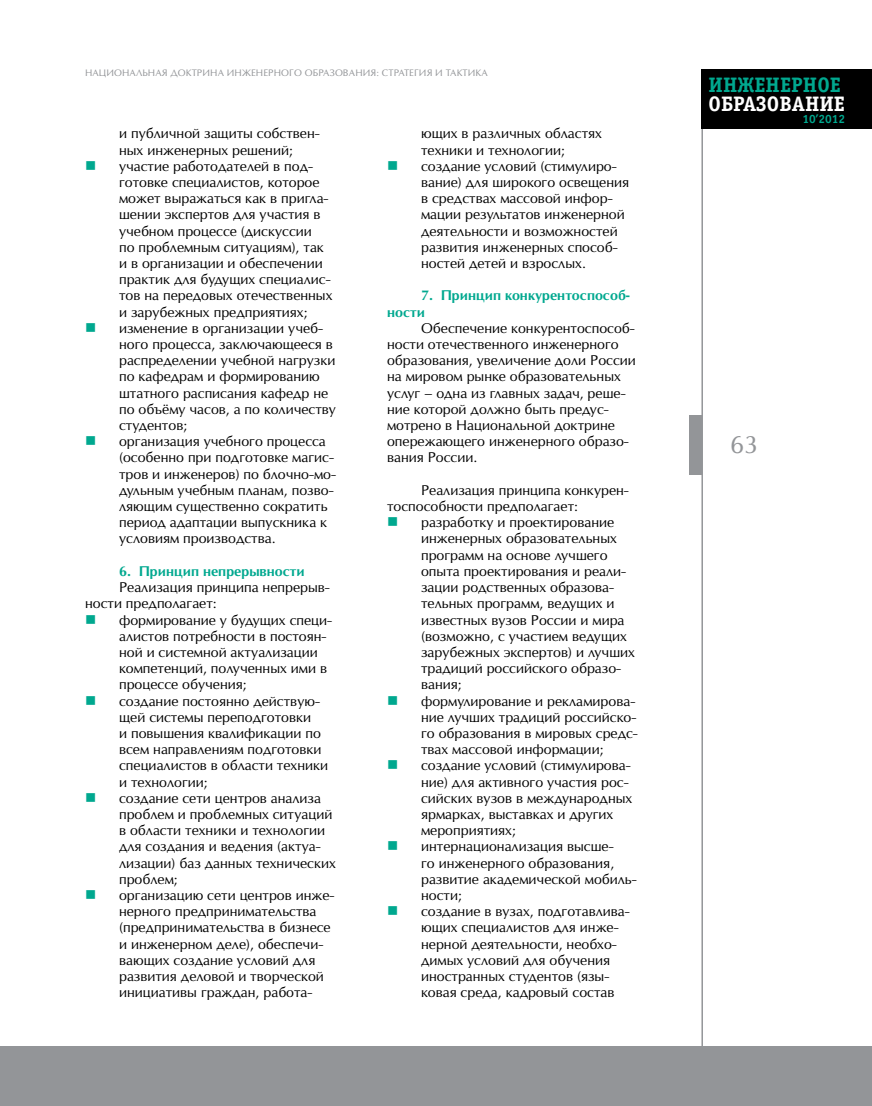
<style>
.page{position:relative;width:872px;height:1106px;background:#fff}
.page>*{position:absolute;margin:0;border:0;box-sizing:border-box;transform-origin:0 0}
.t1{font:24px "Opium New";color:#939598}
.t2{font:700 21px "Officina Serif C";color:#fff}
.t3{font:700 21px "Officina Serif C";color:#00a88f}
.t4{font:15px "Wingdings";color:#00a88f}
.t5{font:13.5px/16.2px "Opium New";color:#000}
.t6{font:700 13.5px/16.2px "Opium New";color:#00a88f}
.t7{font:700 12px "Officina Sans C";color:#00a88f}
.t8{font:9px "Opium New";letter-spacing:.01em;color:#939598}
</style>
<div class="page">
<hr style="left:701px;top:69px;width:2px;height:1037px;background:#939598">
<div style="left:701px;top:69px;width:171px;height:60px;background:#000"></div>
<div style="left:689px;top:415px;width:13px;height:60px;background:#939598"></div>
<div style="left:0;top:1046px;width:872px;height:60px;background:#939598"></div>
<p class="t8" style="left:85px;top:67px;width:9px">НАЦИОНАЛ</p>
<p class="t8" style="left:142px;top:67px;width:13px">ЬНАЯ</p>
<p class="t8" style="left:170px;top:67px;width:34px">ДОКТРИНА</p>
<p class="t8" style="left:227px;top:67px;width:8px">ИНЖЕНЕРНОГО</p>
<p class="t8" style="left:305px;top:67px;width:8px">ОБРАЗОВАНИЯ</p>
<p class="t8" style="left:376px;top:67px;width:40px">: СТРАТЕГИЯ</p>
<p class="t8" style="left:435px;top:67px;width:54px">И ТАКТИ КА</p>
<p class="t5" style="left:119px;top:125px;width:218px">и публичной защиты собствен&shy;ных инженерных решений; участие работодателей в под&shy;готовке специалистов, которое может выражаться как в пригла&shy;шении экспертов для участия в учебном процессе (дискуссии<br>по проблемным ситуациям), так<br>и в организации и обеспечении практик для будущих специалис&shy;тов на передовых отечественных и зарубежных предприятиях; изменение в организации учеб&shy;ного процесса, заключающееся в распределении учебной нагрузки по кафедрам и формированию штатного расписания кафедр не по объёму часов, а по количеству студентов;<br>организация учебного процесса (особенно при подготовке магис&shy;тров и инженеров) по блочно-мо&shy;дульным учебным планам, позво&shy;ляющим существенно сократить период адаптации выпускника к условиям производства.</p>
<p class="t6" style="left:119px;top:563px;width:187px">6. Принцип непрерывности</p>
<p class="t5" style="left:85px;top:579px;width:246px;text-indent:34px">Реализация принципа непрерыв&shy;ности предполагает:</p>
<p class="t5" style="left:119px;top:611px;width:218px">формирование у будущих специ&shy;алистов потребности в постоян&shy;ной и системной актуализации компетенций, полученных ими в процессе обучения;<br>создание постоянно действую&shy;щей системы переподготовки<br>и повышения квалификации по всем направлениям подготовки специалистов в области техники и технологии;<br>создание сети центров анализа проблем и проблемных ситуаций в области техники и технологии для создания и ведения (актуа&shy;лизации) баз данных технических проблем;<br>организацию сети центров инже&shy;нерного предпринимательства (предпринимательства в бизнесе и инженерном деле), обеспечи&shy;вающих создание условий для развития деловой и творческой инициативы граждан, работа-</p>
<p class="t4" style="left:85px;top:157px;width:13px">■</p>
<p class="t4" style="left:85px;top:319px;width:13px">■</p>
<p class="t4" style="left:85px;top:433px;width:13px">■</p>
<p class="t4" style="left:85px;top:611px;width:13px">■</p>
<p class="t4" style="left:85px;top:692px;width:13px">■</p>
<p class="t4" style="left:85px;top:789px;width:13px">■</p>
<p class="t4" style="left:85px;top:886px;width:13px">■</p>
<p class="t5" style="left:421px;top:125px;width:209px">ющих в различных областях техники и технологии;<br>создание условий (стимулиро&shy;вание) для широкого освещения в средствах массовой инфор&shy;мации результатов инженерной деятельности и возможностей развития инженерных способ&shy;ностей детей и взрослых.</p>
<p class="t6" style="left:387px;top:287px;width:244px;text-indent:34px">7. Принцип конкурентоспособ&shy;ности</p>
<p class="t5" style="left:387px;top:320px;width:250px;text-indent:34px">Обеспечение конкурентоспособ&shy;ности отечественного инженерного образования, увеличение доли России на мировом рынке образовательных услуг – одна из главных задач, реше&shy;ние которой должно быть предус&shy;мотрено в Национальной доктрине опережающего инженерного образо&shy;вания России.</p>
<p class="t5" style="left:387px;top:482px;width:243px;text-indent:34px">Реализация принципа конкурен&shy;тоспособности предполагает:</p>
<p class="t5" style="left:421px;top:514px;width:218px">разработку и проектирование инженерных образовательных программ на основе лучшего опыта проектирования и реали&shy;зации родственных образова&shy;тельных программ, ведущих и известных вузов России и мира (возможно, с участием ведущих зарубежных экспертов) и лучших традиций российского образо&shy;вания;<br>формулирование и рекламирова&shy;ние лучших традиций российско&shy;го образования в мировых средс&shy;твах массовой информации; создание условий (стимулирова&shy;ние) для активного участия рос&shy;сийских вузов в международных ярмарках, выставках и других мероприятиях; интернационализация высше-<br>го инженерного образования, развитие академической мобиль&shy;ности;<br>создание в вузах, подготавлива&shy;ющих специалистов для инже&shy;нерной деятельности, необхо&shy;димых условий для обучения иностранных студентов (язы&shy;ковая среда, кадровый состав</p>
<p class="t4" style="left:387px;top:157px;width:13px">■</p>
<p class="t4" style="left:387px;top:514px;width:13px">■</p>
<p class="t4" style="left:387px;top:692px;width:13px">■</p>
<p class="t4" style="left:387px;top:757px;width:13px">■</p>
<p class="t4" style="left:387px;top:838px;width:13px">■</p>
<p class="t4" style="left:387px;top:902px;width:13px">■</p>
<h2 class="t3" style="left:708px;top:73px;width:134px">ИНЖЕНЕРНОЕ</h2>
<h2 class="t2" style="left:708px;top:91px;width:138px">ОБРАЗОВАНИЕ</h2>
<p class="t7" style="left:802px;top:113px;width:44px">10’2012</p>
<h1 class="t1" style="left:730px;top:429px;width:30px">63</h1>
</div>
